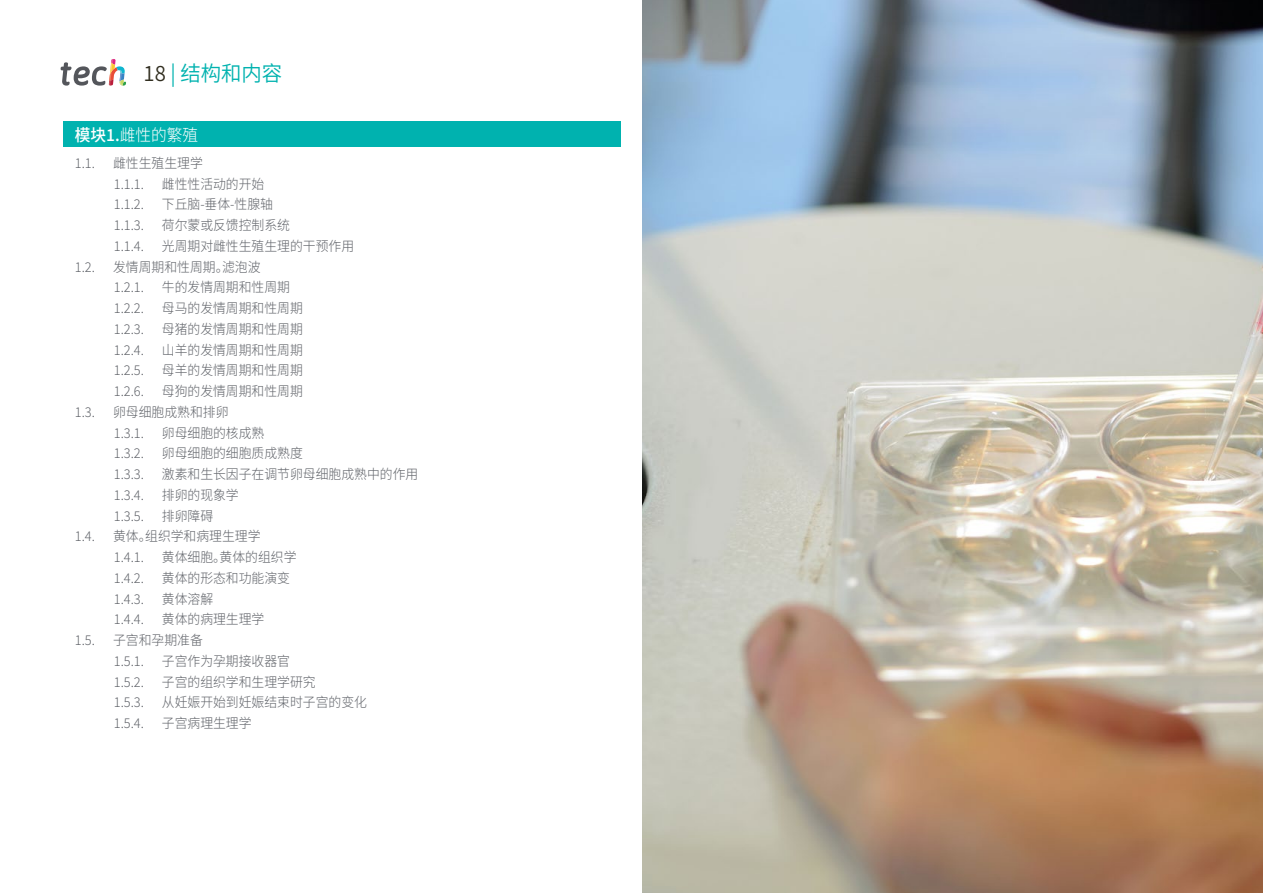
<style>
.page{position:relative;width:1263px;height:893px;background:#fff}
.page>*{position:absolute;margin:0;border:0;box-sizing:border-box;transform-origin:0 0}
.t1{font:21px "Source Han Sans CN";color:#00b2af}
.t2{font:300 16.5px "Source Han Sans CN";color:#fff;scale:.95 1}
.t3{font:300 13.5px/20.7px "Source Han Sans CN";color:#61646a;scale:.95 1}
.s1{color:#312e20}
.s2{font-weight:500}
</style>
<div class="page">
<div style="left:64px;top:121px;width:557px;height:26px;background:#00b2af"></div>
<svg style="left:61px;top:59px;width:65px;height:27px"></svg>
<img style="left:642px;top:0;width:621px;height:893px">
<h1 class="t1" style="left:144px;top:61px;width:140px"><span class="s1">18</span> | 结构和内容</h1>
<p class="t2" style="left:75px;top:125px;width:131px"><span class="s2">模块1.</span>雌性的繁殖</p>
<p class="t3" style="left:75px;top:153px;width:23px">1.1.</p>
<p class="t3" style="left:113px;top:153px;width:96px">雌性生殖生理学<br>1.1.1.</p>
<p class="t3" style="left:162px;top:174px;width:109px">雌性性活动的开始</p>
<p class="t3" style="left:114px;top:194px;width:33px">1.1.2.</p>
<p class="t3" style="left:162px;top:194px;width:118px">下丘脑-垂体-性腺轴</p>
<p class="t3" style="left:114px;top:215px;width:33px">1.1.3.</p>
<p class="t3" style="left:162px;top:215px;width:136px">荷尔蒙或反馈控制系统</p>
<p class="t3" style="left:114px;top:236px;width:33px">1.1.4.</p>
<p class="t3" style="left:162px;top:236px;width:204px">光周期对雌性生殖生理的干预作用</p>
<p class="t3" style="left:75px;top:257px;width:23px">1.2.</p>
<p class="t3" style="left:113px;top:257px;width:157px">发情周期和性周期。滤泡波<br>1.2.1.</p>
<p class="t3" style="left:162px;top:277px;width:136px">牛的发情周期和性周期</p>
<p class="t3" style="left:114px;top:298px;width:33px">1.2.2.</p>
<p class="t3" style="left:162px;top:298px;width:150px">母马的发情周期和性周期</p>
<p class="t3" style="left:114px;top:319px;width:33px">1.2.3.</p>
<p class="t3" style="left:162px;top:319px;width:150px">母猪的发情周期和性周期</p>
<p class="t3" style="left:114px;top:340px;width:33px">1.2.4.</p>
<p class="t3" style="left:162px;top:340px;width:150px">山羊的发情周期和性周期</p>
<p class="t3" style="left:114px;top:360px;width:33px">1.2.5.</p>
<p class="t3" style="left:162px;top:360px;width:150px">母羊的发情周期和性周期</p>
<p class="t3" style="left:114px;top:381px;width:33px">1.2.6.</p>
<p class="t3" style="left:162px;top:381px;width:150px">母狗的发情周期和性周期</p>
<p class="t3" style="left:75px;top:402px;width:23px">1.3.</p>
<p class="t3" style="left:113px;top:402px;width:123px">卵母细胞成熟和排卵<br>1.3.1.</p>
<p class="t3" style="left:162px;top:423px;width:109px">卵母细胞的核成熟</p>
<p class="t3" style="left:114px;top:443px;width:33px">1.3.2.</p>
<p class="t3" style="left:162px;top:443px;width:150px">卵母细胞的细胞质成熟度</p>
<p class="t3" style="left:114px;top:464px;width:33px">1.3.3.</p>
<p class="t3" style="left:162px;top:464px;width:271px">激素和生长因子在调节卵母细胞成熟中的作用</p>
<p class="t3" style="left:114px;top:485px;width:33px">1.3.4.</p>
<p class="t3" style="left:162px;top:485px;width:83px">排卵的现象学</p>
<p class="t3" style="left:114px;top:506px;width:33px">1.3.5.</p>
<p class="t3" style="left:162px;top:506px;width:55px">排卵障碍</p>
<p class="t3" style="left:75px;top:526px;width:23px">1.4.</p>
<p class="t3" style="left:113px;top:526px;width:157px">黄体。组织学和病理生理学<br>1.4.1.</p>
<p class="t3" style="left:162px;top:547px;width:143px">黄体细胞。黄体的组织学</p>
<p class="t3" style="left:114px;top:568px;width:33px">1.4.2.</p>
<p class="t3" style="left:162px;top:568px;width:136px">黄体的形态和功能演变</p>
<p class="t3" style="left:114px;top:589px;width:33px">1.4.3.</p>
<p class="t3" style="left:162px;top:589px;width:55px">黄体溶解</p>
<p class="t3" style="left:114px;top:609px;width:33px">1.4.4.</p>
<p class="t3" style="left:162px;top:609px;width:109px">黄体的病理生理学</p>
<p class="t3" style="left:75px;top:630px;width:23px">1.5.</p>
<p class="t3" style="left:113px;top:630px;width:96px">子宫和孕期准备<br>1.5.1.</p>
<p class="t3" style="left:162px;top:651px;width:136px">子宫作为孕期接收器官</p>
<p class="t3" style="left:114px;top:672px;width:33px">1.5.2.</p>
<p class="t3" style="left:162px;top:672px;width:164px">子宫的组织学和生理学研究</p>
<p class="t3" style="left:114px;top:692px;width:33px">1.5.3.</p>
<p class="t3" style="left:162px;top:692px;width:218px">从妊娠开始到妊娠结束时子宫的变化</p>
<p class="t3" style="left:114px;top:713px;width:33px">1.5.4.</p>
<p class="t3" style="left:162px;top:713px;width:96px">子宫病理生理学</p>
</div>
